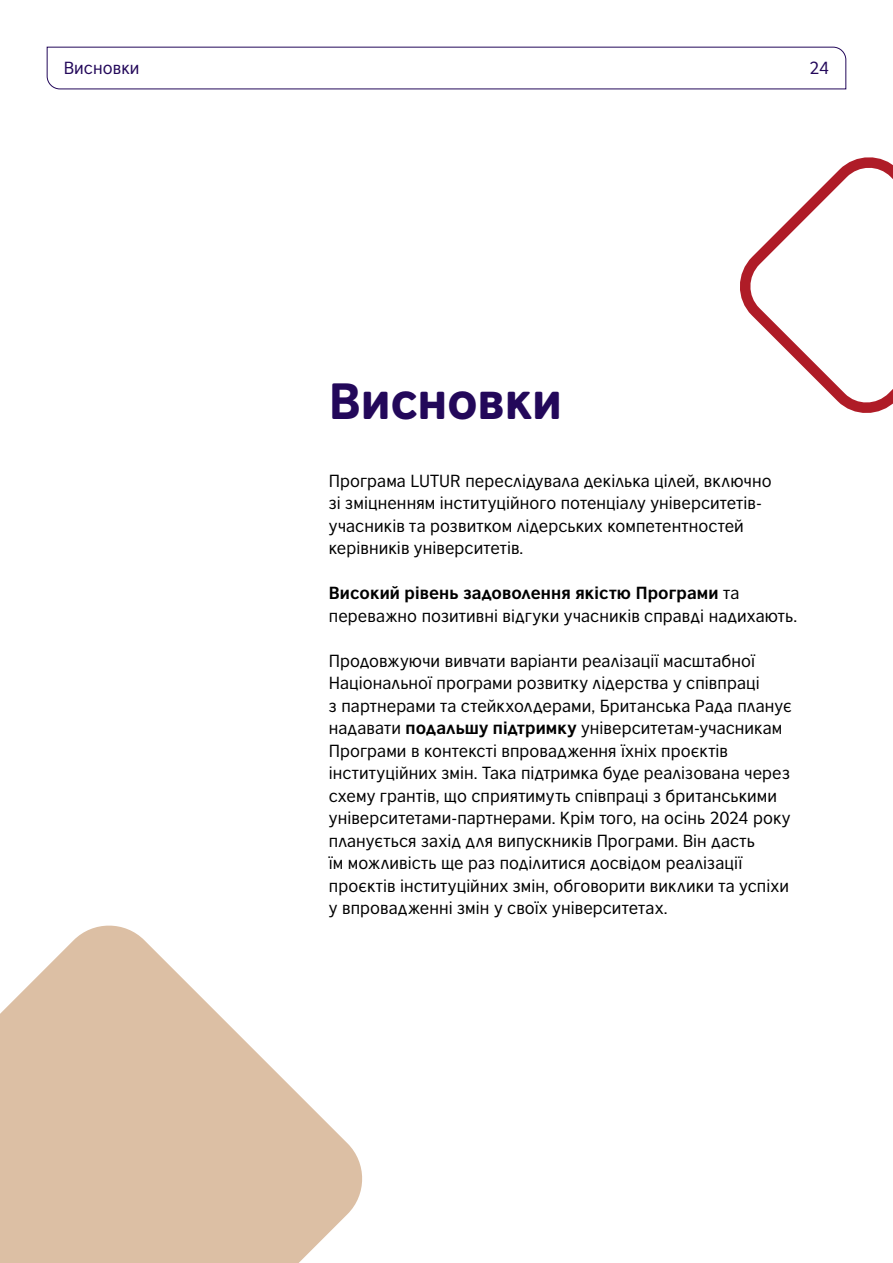
<style>
.page{position:relative;width:893px;height:1263px;background:#fff}
.page>*{position:absolute;margin:0;border:0;box-sizing:border-box;transform-origin:0 0}
.t1{font:48px "British Council Sans Headline";letter-spacing:-.005em;color:#23085a}
.t2{font:16.5px/22.5px "British Council Sans";letter-spacing:.005em;color:#000}
.t3{font:16.5px "British Council Sans";letter-spacing:.005em;color:#23085a}
.s1{font-weight:700}
</style>
<div class="page">
<svg style="left:46px;top:46px;width:801px;height:44px"></svg>
<svg style="left:740px;top:158px;width:153px;height:255px"></svg>
<svg style="left:0;top:925px;width:362px;height:338px;fill:#dcbfa4"></svg>
<p class="t3" style="left:64px;top:55px;width:77px">Висновки</p>
<p class="t3" style="left:810px;top:55px;width:21px">24</p>
<h1 class="t1" style="left:329px;top:363px;width:235px">Висновки</h1>
<p class="t2" style="left:329px;top:468px;width:444px">Програма LUTUR переслідувала декілька цілей, включно зі зміцненням інституційного потенціалу університетів&shy;учасників та розвитком лідерських компетентностей керівників університетів.</p>
<p class="t2" style="left:329px;top:580px;width:470px"><span class="s1">Високий рівень задоволення якістю Програми</span> та переважно позитивні відгуки учасників справді надихають.</p>
<p class="t2" style="left:329px;top:648px;width:464px">Продовжуючи вивчати варіанти реалізації масштабної Національної програми розвитку лідерства у співпраці<br>з партнерами та стейкхолдерами, Британська Рада планує надавати <span class="s1">подальшу підтримку</span> університетам-учасникам Програми в контексті впровадження їхніх проєктів інституційних змін. Така підтримка буде реалізована через схему грантів, що сприятимуть співпраці з британськими університетами-партнерами. Крім того, на осінь 2024 року планується захід для випускників Програми. Він дасть<br>їм можливість ще раз поділитися досвідом реалізації проєктів інституційних змін, обговорити виклики та успіхи у впровадженні змін у своїх університетах.</p>
</div>
